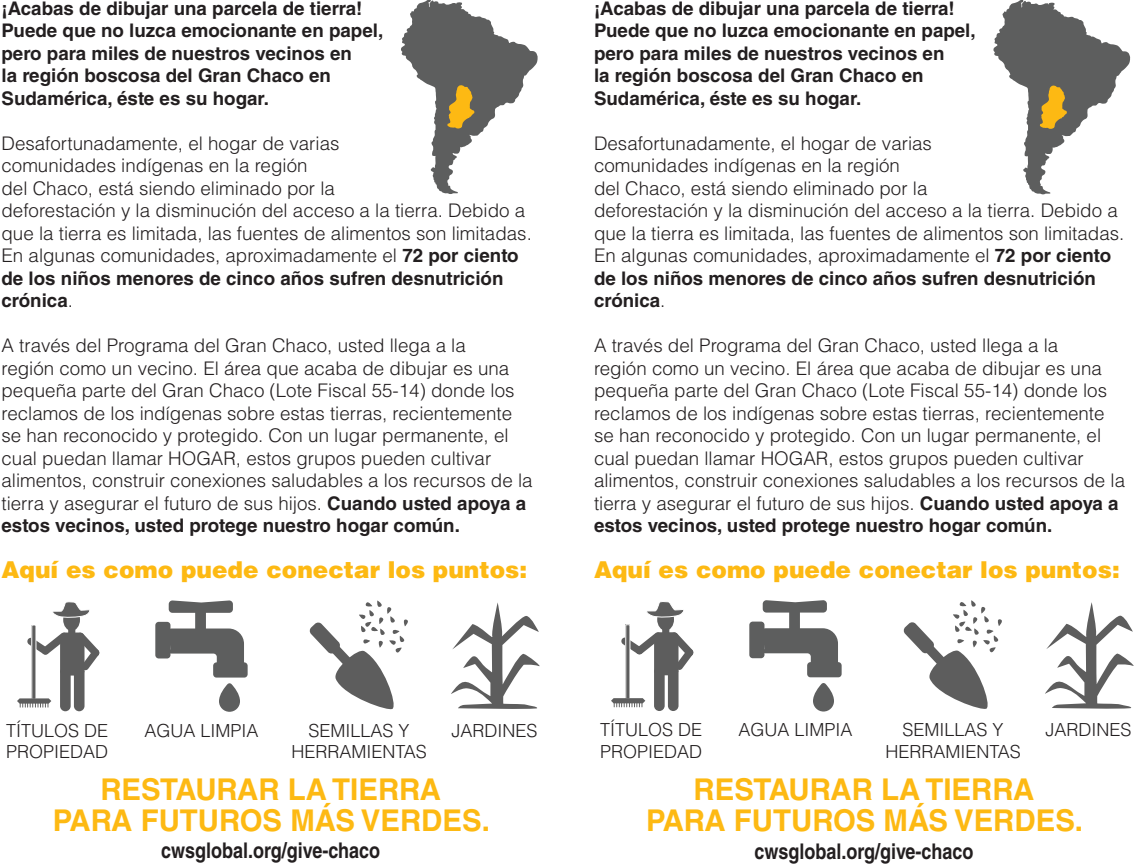
<style>
.page{position:relative;width:1134px;height:864px;background:#fff}
.page>*{position:absolute;margin:0;border:0;box-sizing:border-box;transform-origin:0 0}
.t1{font:700 30px "Helvetica LT Std";color:#fdb913}
.t2{font:900 23.25px "Helvetica LT Std";color:#fdb913}
.t3{font:700 21.6px "Helvetica LT Std";color:#231f20;scale:.83 1}
.t4{font:300 18.75px/22.5px "Helvetica LT Std";color:#231f20}
.t5{font:700 18.75px/22.5px "Helvetica LT Std";color:#231f20}
.t6{font:300 18px/21.6px "Helvetica LT Std";color:#231f20}
.s1{font-weight:700}
</style>
<div class="page">
<svg style="left:993px;top:0;width:137px;height:194px"></svg>
<div style="left:60px;top:633px;width:25px;height:43px;background:#5d5d5d;border-radius:5px"></div>
<div style="left:60px;top:667px;width:11px;height:44px;background:#5d5d5d;border-radius:5px"></div>
<div style="left:74px;top:667px;width:11px;height:44px;background:#5d5d5d;border-radius:5px"></div>
<svg style="left:27px;top:632px;width:41px;height:23px"></svg>
<svg style="left:76px;top:632px;width:24px;height:39px"></svg>
<div style="left:63px;top:609px;width:17px;height:22px;background:#5d5d5d;border-radius:50%"></div>
<div style="left:68px;top:624px;width:7px;height:12px;background:#5d5d5d"></div>
<div style="left:17px;top:698px;width:34px;height:6px;background:#5d5d5d;border-radius:3px"></div>
<svg style="left:20px;top:703px;width:28px;height:5px"></svg>
<svg style="left:53px;top:602px;width:37px;height:16px"></svg>
<svg style="left:309px;top:600px;width:99px;height:110px"></svg>
<svg style="left:451px;top:602px;width:89px;height:107px"></svg>
<div style="left:155px;top:622px;width:15px;height:36px;background:#5d5e5e;border-radius:3px"></div>
<svg style="left:168px;top:600px;width:80px;height:112px"></svg>
<svg style="left:401px;top:0;width:137px;height:194px"></svg>
<div style="left:654px;top:632px;width:25px;height:43px;background:#5d5d5d;border-radius:5px"></div>
<div style="left:654px;top:667px;width:11px;height:44px;background:#5d5d5d;border-radius:5px"></div>
<div style="left:668px;top:667px;width:11px;height:44px;background:#5d5d5d;border-radius:5px"></div>
<svg style="left:621px;top:632px;width:41px;height:23px"></svg>
<svg style="left:670px;top:632px;width:24px;height:38px"></svg>
<div style="left:657px;top:608px;width:17px;height:23px;background:#5d5d5d;border-radius:50%"></div>
<div style="left:662px;top:624px;width:7px;height:12px;background:#5d5d5d"></div>
<div style="left:611px;top:698px;width:34px;height:5px;background:#5d5d5d;border-radius:3px"></div>
<svg style="left:614px;top:703px;width:28px;height:4px"></svg>
<svg style="left:647px;top:601px;width:37px;height:17px"></svg>
<svg style="left:903px;top:600px;width:99px;height:109px"></svg>
<svg style="left:1045px;top:602px;width:89px;height:107px"></svg>
<div style="left:749px;top:622px;width:15px;height:36px;background:#5d5e5e;border-radius:3px"></div>
<svg style="left:762px;top:600px;width:80px;height:77px"></svg>
<svg style="left:813px;top:683px;width:21px;height:29px"></svg>
<p class="t5" style="left:2px;top:-4px;width:383px">¡Acabas de dibujar una parcela de tierra!<br>Puede que no luzca emocionante en papel, pero para miles de nuestros vecinos en<br>la región boscosa del Gran Chaco en Sudamérica, éste es su hogar.</p>
<p class="t4" style="left:2px;top:132px;width:532px">Desafortunadamente, el hogar de varias<br>comunidades indígenas en la región<br>del Chaco, está siendo eliminado por la<br>deforestación y la disminución del acceso a la tierra. Debido a que la tierra es limitada, las fuentes de alimentos son limitadas.<br>En algunas comunidades, aproximadamente el <span class="s1">72 por ciento de los niños menores de cinco años sufren desnutrición crónica</span>.</p>
<p class="t4" style="left:2px;top:334px;width:533px">A través del Programa del Gran Chaco, usted llega a la<br>región como un vecino. El área que acaba de dibujar es una pequeña parte del Gran Chaco (Lote Fiscal 55-14) donde los reclamos de los indígenas sobre estas tierras, recientemente se han reconocido y protegido. Con un lugar permanente, el cual puedan llamar HOGAR, estos grupos pueden cultivar alimentos, construir conexiones saludables a los recursos de la tierra y asegurar el futuro de sus hijos. <span class="s1">Cuando usted apoya a estos vecinos, usted protege nuestro hogar común.</span></p>
<p class="t2" style="left:2px;top:554px;width:527px">Aquí es como puede conectar los puntos:</p>
<p class="t5" style="left:594px;top:-3px;width:383px">¡Acabas de dibujar una parcela de tierra!<br>Puede que no luzca emocionante en papel, pero para miles de nuestros vecinos en<br>la región boscosa del Gran Chaco en Sudamérica, éste es su hogar.</p>
<p class="t4" style="left:594px;top:132px;width:532px">Desafortunadamente, el hogar de varias<br>comunidades indígenas en la región<br>del Chaco, está siendo eliminado por la<br>deforestación y la disminución del acceso a la tierra. Debido a que la tierra es limitada, las fuentes de alimentos son limitadas.<br>En algunas comunidades, aproximadamente el <span class="s1">72 por ciento de los niños menores de cinco años sufren desnutrición crónica</span>.</p>
<p class="t4" style="left:594px;top:334px;width:533px">A través del Programa del Gran Chaco, usted llega a la<br>región como un vecino. El área que acaba de dibujar es una pequeña parte del Gran Chaco (Lote Fiscal 55-14) donde los reclamos de los indígenas sobre estas tierras, recientemente se han reconocido y protegido. Con un lugar permanente, el cual puedan llamar HOGAR, estos grupos pueden cultivar alimentos, construir conexiones saludables a los recursos de la tierra y asegurar el futuro de sus hijos. <span class="s1">Cuando usted apoya a estos vecinos, usted protege nuestro hogar común.</span></p>
<p class="t2" style="left:594px;top:554px;width:527px">Aquí es como puede conectar los puntos:</p>
<p class="t6" style="left:6px;top:719px;width:104px">TÍTULOS DE<br>PROPIEDAD</p>
<p class="t6" style="left:309px;top:719px;width:103px">SEMILLAS Y</p>
<p class="t6" style="left:144px;top:719px;width:116px">AGUA LIMPIA</p>
<p class="t6" style="left:451px;top:719px;width:88px">JARDINES</p>
<p class="t6" style="left:291px;top:741px;width:137px">HERRAMIENTAS</p>
<p class="t6" style="left:600px;top:719px;width:104px">TÍTULOS DE<br>PROPIEDAD</p>
<p class="t6" style="left:903px;top:719px;width:103px">SEMILLAS Y</p>
<p class="t6" style="left:738px;top:719px;width:116px">AGUA LIMPIA</p>
<p class="t6" style="left:1045px;top:719px;width:88px">JARDINES</p>
<p class="t6" style="left:885px;top:741px;width:137px">HERRAMIENTAS</p>
<p class="t1" style="left:100px;top:771px;width:342px">RESTAURAR LA TIERRA</p>
<p class="t1" style="left:53px;top:802px;width:439px">PARA FUTUROS MÁS VERDES.</p>
<p class="t1" style="left:694px;top:771px;width:342px">RESTAURAR LA TIERRA</p>
<p class="t1" style="left:646px;top:802px;width:439px">PARA FUTUROS MÁS VERDES.</p>
<p class="t3" style="left:161px;top:838px;width:265px">cwsglobal.org/give-chaco</p>
<p class="t3" style="left:755px;top:838px;width:265px">cwsglobal.org/give-chaco</p>
</div>
